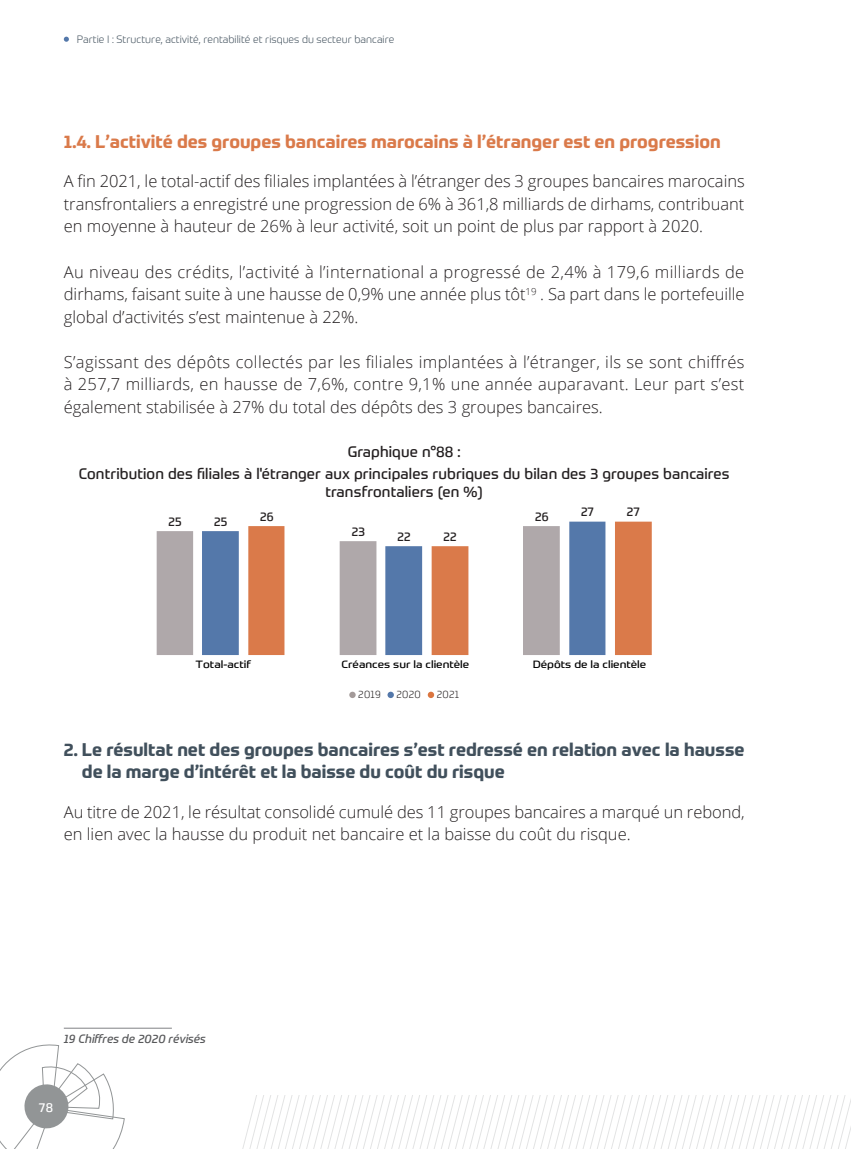
<style>
.page{position:relative;width:851px;height:1149px;background:#fff}
.page>*{position:absolute;margin:0;border:0;box-sizing:border-box;transform-origin:0 0}
.t1{font:700 18px/22.5px "Prometo";color:#41505c}
.t2{font:700 18px "Prometo";color:#da7a4a}
.t3{font:300 16.5px/22.5px "Open Sans";color:#231f20;text-align:justify}
.t4{font:15px/22.2px "Prometo";letter-spacing:.01em;color:#231f20;text-align:center}
.t5{font:12.75px "Prometo";color:#fff}
.t6{font:12.45px "Prometo";color:#231f20}
.t7{font:italic 12px "Prometo";color:#57585a}
.t8{font:300 10.5px "Prometo";color:#41505c}
.t9{font:300 10.5px "Prometo";letter-spacing:.025em;color:#231f20}
.t10{font:10.35px "Prometo";color:#000;scale:1.14 1}
</style>
<div class="page">
<svg style="left:0;top:1044px;width:850px;height:104px"></svg>
<svg style="left:64px;top:37px;width:5px;height:5px"></svg>
<div style="left:157px;top:531px;width:37px;height:123px;background:#afa8aa"></div>
<div style="left:202px;top:531px;width:37px;height:123px;background:#5478aa"></div>
<svg style="left:248px;top:521px;width:403px;height:133px"></svg>
<svg style="left:349px;top:691px;width:6px;height:6px"></svg>
<div style="left:387px;top:691px;width:7px;height:7px;background:#5478aa;border-radius:50%"></div>
<svg style="left:427px;top:691px;width:7px;height:7px"></svg>
<hr style="left:64px;top:1027px;width:108px;height:1px;background:#808285">
<p class="t8" style="left:77px;top:33px;width:319px">Partie I : Structure, activité, rentabilité et risques du secteur bancaire</p>
<p class="t2" style="left:64px;top:130px;width:658px">1.4. L’activité des groupes bancaires marocains à l’étranger est en progression</p>
<p class="t3" style="left:64px;top:170px;width:682px">A fin 2021, le total-actif des filiales implantées à l’étranger des 3 groupes bancaires marocains transfrontaliers a enregistré une progression de 6% à 361,8 milliards de dirhams, contribuant en moyenne à hauteur de 26% à leur activité, soit un point de plus par rapport à 2020.</p>
<p class="t3" style="left:64px;top:260px;width:682px">Au niveau des crédits, l’activité à l’international a progressé de 2,4% à 179,6 milliards de dirhams, faisant suite à une hausse de 0,9% une année plus tôt<sup>19</sup> . Sa part dans le portefeuille global d’activités s’est maintenue à 22%.</p>
<p class="t3" style="left:64px;top:350px;width:682px">S’agissant des dépôts collectés par les filiales implantées à l’étranger, ils se sont chiffrés à 257,7 milliards, en hausse de 7,6%, contre 9,1% une année auparavant. Leur part s’est également stabilisée à 27% du total des dépôts des 3 groupes bancaires.</p>
<p class="t4" style="left:79px;top:440px;width:652px">Graphique n°88 :<br>Contribution des filiales à l'étranger aux principales rubriques du bilan des 3 groupes bancaires</p>
<p class="t4" style="left:325px;top:480px;width:159px">transfrontaliers (en %)</p>
<p class="t6" style="left:168px;top:513px;width:15px">25</p>
<p class="t6" style="left:352px;top:524px;width:15px">23</p>
<p class="t6" style="left:581px;top:504px;width:15px">27</p>
<p class="t6" style="left:626px;top:504px;width:15px">27</p>
<p class="t6" style="left:535px;top:508px;width:15px">26</p>
<p class="t6" style="left:260px;top:508px;width:15px">26</p>
<p class="t6" style="left:214px;top:513px;width:15px">25</p>
<p class="t6" style="left:443px;top:529px;width:15px">22</p>
<p class="t6" style="left:397px;top:529px;width:15px">22</p>
<p class="t10" style="left:195px;top:658px;width:50px">Total-actif</p>
<p class="t10" style="left:341px;top:658px;width:114px">Créances sur la clientèle</p>
<p class="t10" style="left:532px;top:658px;width:101px">Dépôts de la clientèle</p>
<p class="t9" style="left:358px;top:687px;width:24px">2019</p>
<p class="t9" style="left:396px;top:687px;width:26px">2020</p>
<p class="t9" style="left:436px;top:687px;width:24px">2021</p>
<p class="t1" style="left:82px;top:737px;width:664px;text-indent:-18px">2. Le résultat net des groupes bancaires s’est redressé en relation avec la hausse de la marge d’intérêt et la baisse du coût du risque</p>
<p class="t3" style="left:64px;top:800px;width:682px">Au titre de 2021, le résultat consolidé cumulé des 11 groupes bancaires a marqué un rebond, en lien avec la hausse du produit net bancaire et la baisse du coût du risque.</p>
<p class="t7" style="left:64px;top:1030px;width:143px">19 Chiffres de 2020 révisés</p>
<p class="t5" style="left:39px;top:1098px;width:16px">78</p>
</div>
